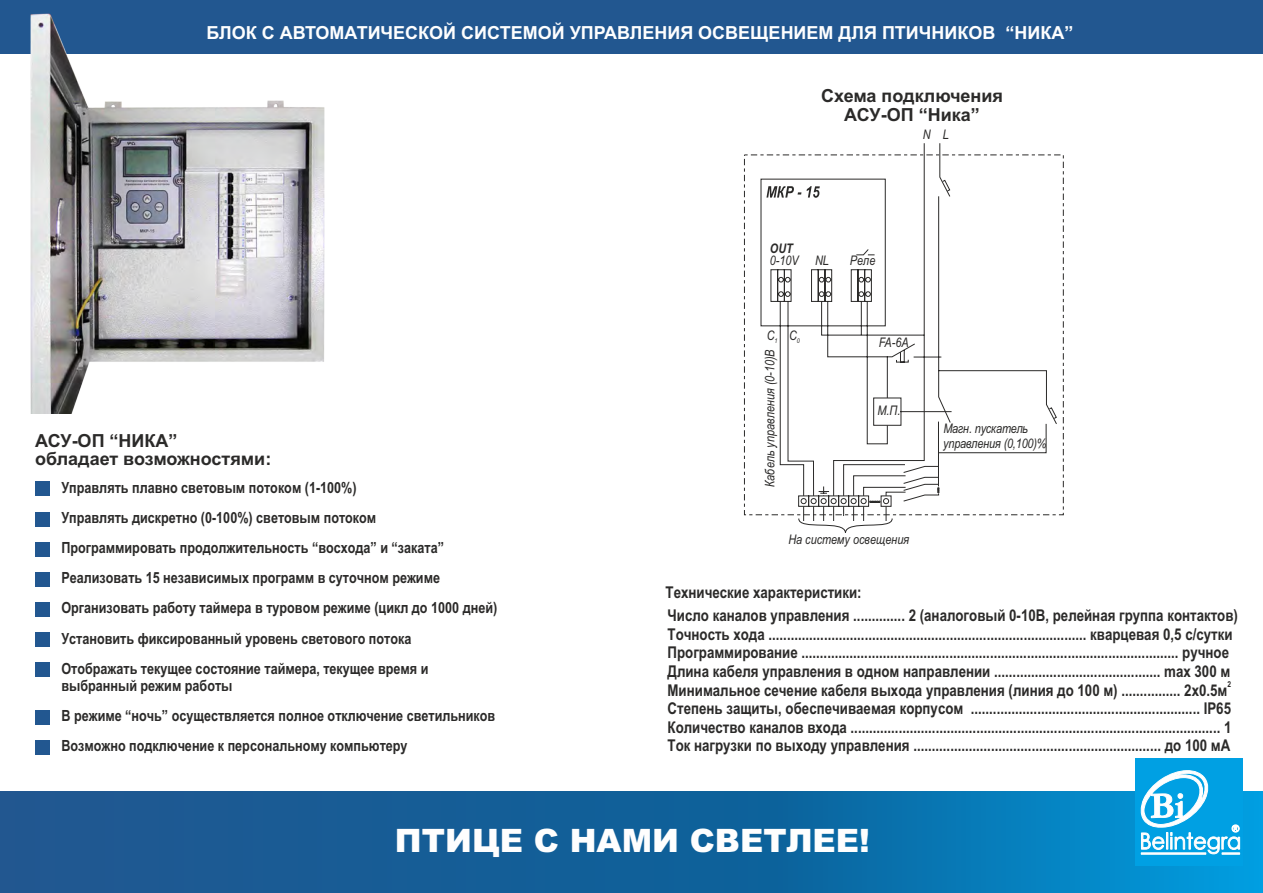
<style>
.page{position:relative;width:1263px;height:893px;background:#fff}
.page>*{position:absolute;margin:0;border:0;box-sizing:border-box;transform-origin:0 0}
.t1{font:900 32.25px "Arial";color:#fefefe}
.t2{font:700 18px "Arial";color:#fefefe}
.t3{font:700 18px/18.5px "Arial";color:#2b2a29}
.t4{font:700 16.2px/18.6px "Arial Narrow";color:#2b2a29}
.t5{font:700 15.3px/30.2px "Arial Narrow";color:#2b2a29}
.t6{font:italic 13.2px/14.9px "Arial Narrow";color:#2b2a29}
.t7{font:italic 700 13.2px "Arial Narrow";color:#2b2a29}
.t8{font:700 8.1px "Arial Narrow";color:#2b2a29}
</style>
<div class="page">
<div style="left:36px;top:482px;width:14px;height:14px;background:#225790"></div>
<div style="left:36px;top:512px;width:14px;height:14px;background:#225790"></div>
<div style="left:36px;top:542px;width:14px;height:14px;background:#225790"></div>
<div style="left:36px;top:572px;width:14px;height:14px;background:#225790"></div>
<div style="left:36px;top:602px;width:14px;height:15px;background:#225790"></div>
<div style="left:36px;top:632px;width:14px;height:15px;background:#225790"></div>
<div style="left:36px;top:662px;width:14px;height:15px;background:#225790"></div>
<div style="left:36px;top:710px;width:14px;height:14px;background:#225790"></div>
<div style="left:36px;top:740px;width:14px;height:15px;background:#225790"></div>
<svg style="left:0;top:792px;width:1263px;height:101px;background:#1167a1"></svg>
<div style="left:0;top:0;width:1263px;height:53px;background:#225790"></div>
<img style="left:31px;top:14px;width:293px;height:399px">
<svg style="left:760px;top:143px;width:297px;height:373px"></svg>
<svg style="left:873px;top:397px;width:79px;height:29px"></svg>
<div style="left:744px;top:155px;width:320px;height:360px;border:1px dashed #2b2a29"></div>
<svg style="left:798px;top:464px;width:108px;height:69px"></svg>
<svg style="left:766px;top:186px;width:54px;height:12px"></svg>
<div style="left:1135px;top:759px;width:108px;height:107px;background:#00a0e3"></div>
<svg style="left:1140px;top:758px;width:100px;height:97px"></svg>
<p class="t2" style="left:207px;top:26px;width:868px">БЛОК С АВТОМАТИЧЕСКОЙ СИСТЕМОЙ УПРАВЛЕНИЯ ОСВЕЩЕНИЕМ ДЛЯ ПТИЧНИКОВ “НИКА”</p>
<p class="t3" style="left:821px;top:88px;width:183px;line-height:19.2px;text-align:center">Схема подключения<br>АСУ-ОП “Ника”</p>
<p class="t3" style="left:35px;top:433px;width:238px">АСУ-ОП “НИКА”<br>обладает возможностями:</p>
<p class="t5" style="left:61px;top:474px;width:437px">Управлять плавно световым потоком (1-100%)<br>Управлять дискретно (0-100%) световым потоком<br>Программировать продолжительность “восхода” и “заката” Реализовать 15 независимых программ в суточном режиме Организовать работу таймера в туровом режиме (цикл до 1000 дней)<br>Установить фиксированный уровень светового потока<br>Отображать текущее состояние таймера, текущее время и</p>
<p class="t5" style="left:61px;top:672px;width:435px">выбранный режим работы<br>В режиме “ночь” осуществляется полное отключение светильников<br>Возможно подключение к персональному компьютеру</p>
<p class="t6" style="left:923px;top:128px;width:27px">N L</p>
<p class="t7" style="left:770px;top:244px;width:24px">OUT</p>
<p class="t6" style="left:770px;top:254px;width:61px">0-10V NL</p>
<p class="t6" style="left:850px;top:254px;width:27px">Реле</p>
<p class="t6" style="left:767px;top:329px;width:35px">С<sub>1</sub> С<sub>0</sub></p>
<p class="t6" style="left:879px;top:336px;width:31px">FA-6A</p>
<p class="t6" style="left:764px;top:487px;width:139px;rotate:-90deg">Кабель управления (0-10)В</p>
<p class="t6" style="left:877px;top:404px;width:24px">М.П.</p>
<p class="t6" style="left:788px;top:533px;width:122px">На систему освещения</p>
<p class="t6" style="left:943px;top:422px;width:105px">Магн. пускатель управления (0,100)%</p>
<p class="t4" style="left:666px;top:582px;width:574px;line-height:23.2px">Технические характеристики:<br>Число каналов управления .............. 2 (аналоговый 0-10В, релейная группа контактов)</p>
<p class="t4" style="left:667px;top:626px;width:566px">Точность хода ...................................................................................... кварцевая 0,5 с/сутки<br>Программирование ...................................................................................................... ручное<br>Длина кабеля управления в одном направлении ............................................. max 300 м</p>
<p class="t8" style="left:1227px;top:681px;width:5px">2</p>
<p class="t4" style="left:667px;top:682px;width:565px">Минимальное сечение кабеля выхода управления (линия до 100 м) ................ 2x0.5м Степень защиты, обеспечиваемая корпусом .............................................................. IP65<br>Количество каналов входа .................................................................................................... 1<br>Ток нагрузки по выходу управления ................................................................... до 100 мА</p>
<h1 class="t1" style="left:395px;top:829px;width:476px">ПТИЦЕ С НАМИ СВЕТЛЕЕ!</h1>
</div>
